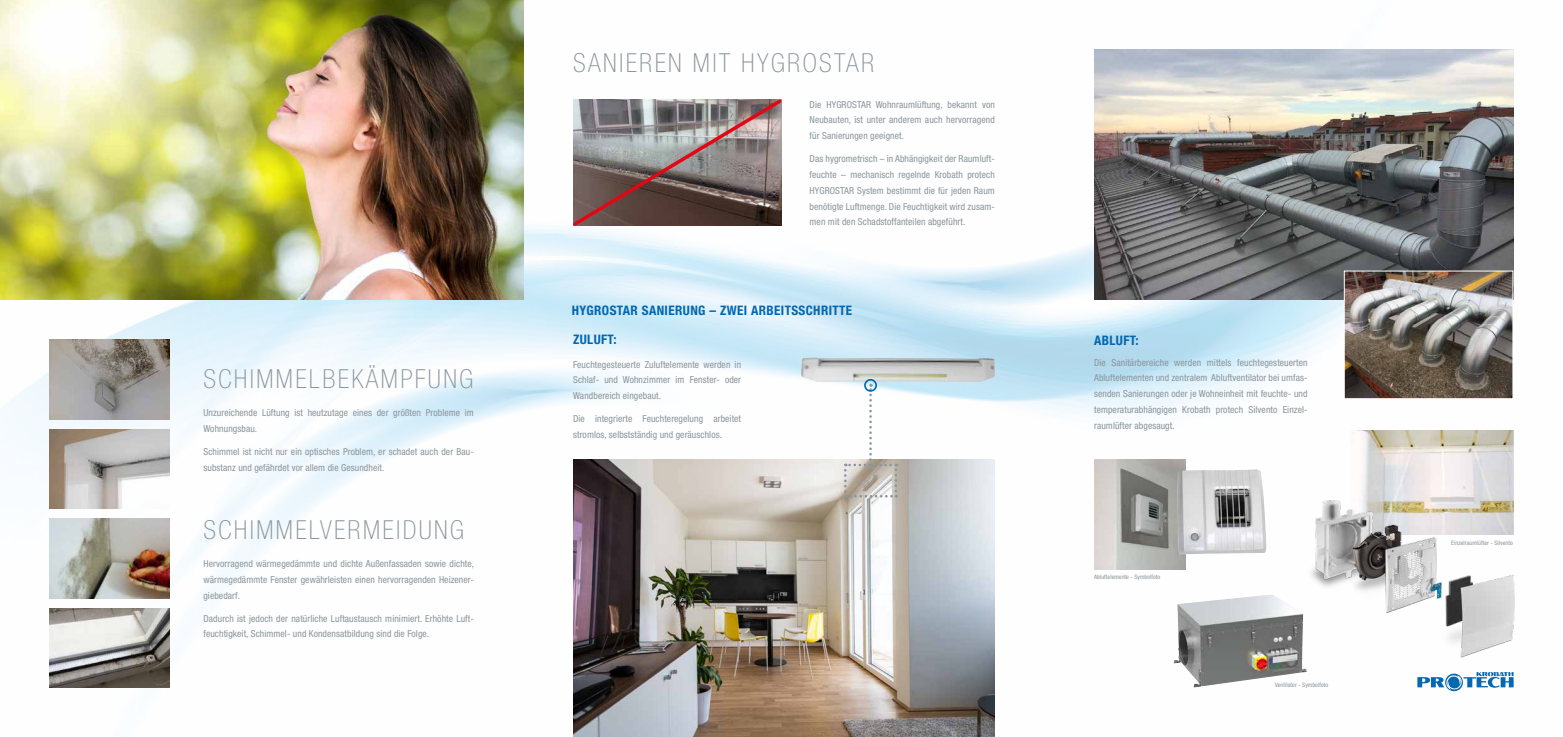
<style>
.page{position:relative;width:1563px;height:737px;background:#fff}
.page>*{position:absolute;margin:0;border:0;box-sizing:border-box;transform-origin:0 0}
.t1{font:100 condensed 26.25px "Helvetica Neue";letter-spacing:.09em;color:#8a959c}
.t2{font:700 condensed 13.12px "Helvetica Neue";letter-spacing:.03em;color:#0067b1}
.t3{font:condensed 9.62px/15.8px "Helvetica Neue";letter-spacing:.01em;color:#8a959c;text-align:justify}
.t4{font:condensed 6.12px "Helvetica Neue";letter-spacing:.01em;color:#8a959c}
</style>
<div class="page">
<img style="left:0;top:0;width:1514px;height:692px">
<img style="left:1094px;top:50px;width:419px;height:249px">
<svg style="left:1417px;top:672px;width:96px;height:19px"></svg>
<img style="left:801px;top:357px;width:194px;height:25px">
<img style="left:1346px;top:273px;width:165px;height:124px">
<div style="left:1344px;top:271px;width:169px;height:128px;border:1px solid #fff"></div>
<img style="left:573px;top:460px;width:422px;height:277px">
<svg style="left:570px;top:96px;width:214px;height:133px;background:#887978"></svg>
<img style="left:1094px;top:460px;width:91px;height:109px">
<img style="left:1177px;top:469px;width:90px;height:85px">
<img style="left:1350px;top:430px;width:163px;height:55px">
<svg style="left:844px;top:384px;width:53px;height:113px"></svg>
<div style="left:864px;top:379px;width:13px;height:13px;border:2px solid #0067b1;border-radius:50%"></div>
<img style="left:1173px;top:594px;width:134px;height:93px">
<img style="left:1299px;top:485px;width:216px;height:174px">
<img style="left:50px;top:429px;width:119px;height:79px">
<img style="left:50px;top:608px;width:119px;height:80px">
<img style="left:50px;top:339px;width:119px;height:80px">
<img style="left:0;top:0;width:523px;height:299px">
<img style="left:50px;top:518px;width:119px;height:80px">
<h1 class="t1" style="left:203px;top:364px;width:271px">SCHIMMELBEKÄMPFUNG</h1>
<p class="t3" style="left:203px;top:405px;width:272px">Unzureichende Lüftung ist heutzutage eines der größten Probleme im<br>Wohnungsbau.</p>
<p class="t3" style="left:203px;top:444px;width:271px">Schimmel ist nicht nur ein optisches Problem, er schadet auch der Bau&shy;substanz und gefährdet vor allem die Gesundheit.</p>
<h1 class="t1" style="left:203px;top:515px;width:262px">SCHIMMELVERMEIDUNG</h1>
<p class="t3" style="left:203px;top:555px;width:272px">Hervorragend wärmegedämmte und dichte Außenfassaden sowie dichte, wärmegedämmte Fenster gewährleisten einen hervorragenden Heizener&shy;giebedarf.</p>
<p class="t3" style="left:203px;top:610px;width:272px">Dadurch ist jedoch der natürliche Luftaustausch minimiert. Erhöhte Luft&shy;feuchtigkeit, Schimmel- und Kondensatbildung sind die Folge.</p>
<h1 class="t1" style="left:573px;top:48px;width:303px">SANIEREN MIT HYGROSTAR</h1>
<p class="t3" style="left:809px;top:96px;width:187px">Die HYGROSTAR Wohnraumlüftung, bekannt von Neubauten, ist unter anderem auch hervorragend für Sanierungen geeignet.</p>
<p class="t3" style="left:809px;top:151px;width:187px">Das hygrometrisch – in Abhängigkeit der Raumluft&shy;feuchte – mechanisch regelnde Krobath protech HYGROSTAR System bestimmt die für jeden Raum benötigte Luftmenge. Die Feuchtigkeit wird zusam&shy;men mit den Schadstoffanteilen abgeführt.</p>
<h2 class="t2" style="left:572px;top:302px;width:282px">HYGROSTAR SANIERUNG – ZWEI ARBEITSSCHRITTE</h2>
<h2 class="t2" style="left:573px;top:332px;width:45px">ZULUFT:</h2>
<p class="t3" style="left:573px;top:356px;width:170px">Feuchtegesteuerte Zuluftelemente werden in Schlaf- und Wohnzimmer im Fenster- oder Wandbereich eingebaut.</p>
<p class="t3" style="left:573px;top:411px;width:170px">Die integrierte Feuchteregelung arbeitet stromlos, selbstständig und geräuschlos.</p>
<h2 class="t2" style="left:1094px;top:332px;width:46px">ABLUFT:</h2>
<p class="t3" style="left:1094px;top:354px;width:215px">Die Sanitärbereiche werden mittels feuchtegesteuerten Abluftelementen und zentralem Abluftventilator bei umfas&shy;senden Sanierungen oder je Wohneinheit mit feuchte- und temperaturabhängigen Krobath protech Silvento Einzel&shy;raumlüfter abgesaugt.</p>
<p class="t4" style="left:1094px;top:573px;width:68px">Abluftelemente - Symbolfoto</p>
<p class="t4" style="left:1275px;top:681px;width:55px">Ventilator - Symbolfoto</p>
<p class="t4" style="left:1451px;top:539px;width:63px">Einzelraumlüfter - Silvento</p>
</div>
